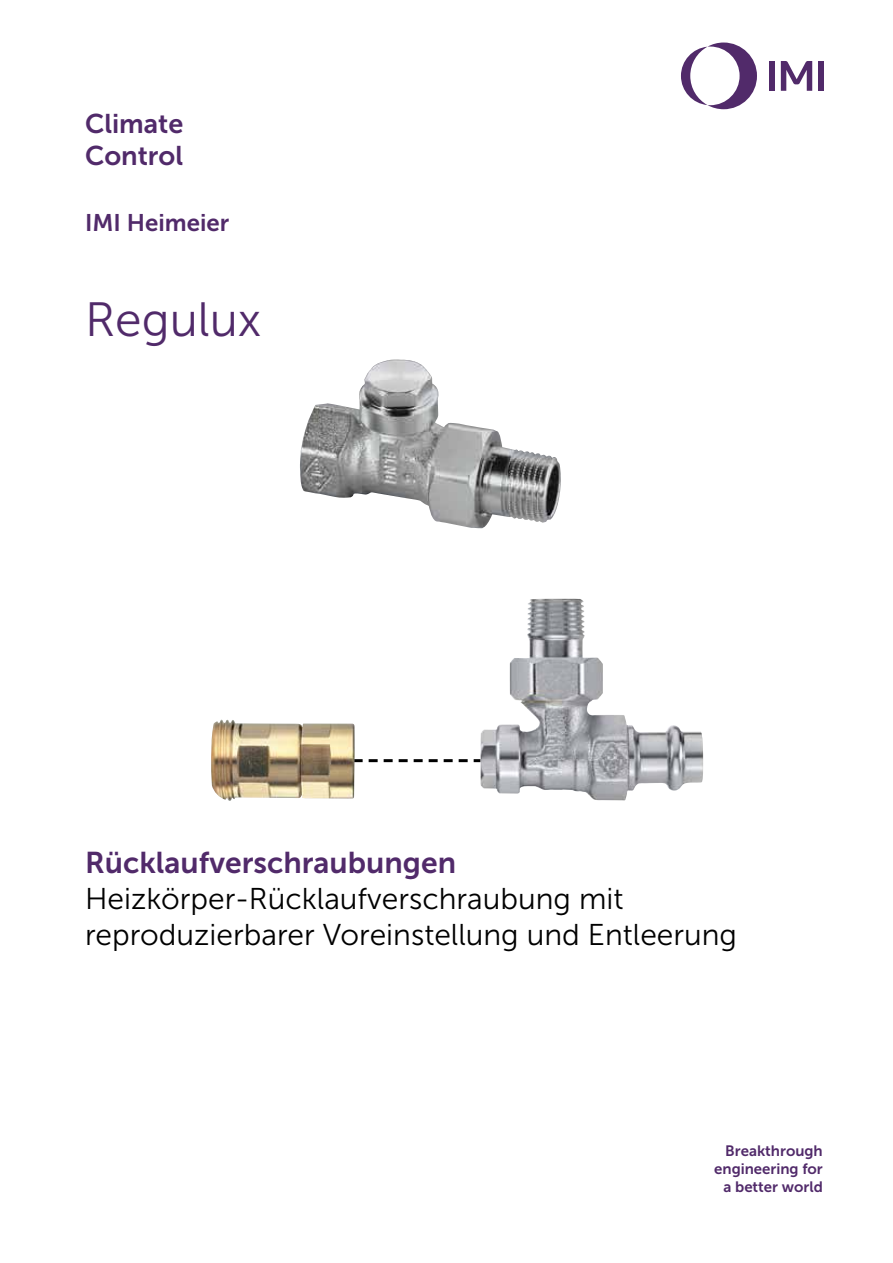
<style>
.page{position:relative;width:893px;height:1263px;background:#fff}
.page>*{position:absolute;margin:0;border:0;box-sizing:border-box;transform-origin:0 0}
.t1{font:48px "Museo Sans 300";color:#512a6a}
.t2{font:30px/36px "Museo Sans 300";color:#000}
.t3{font:30px "Museo Sans 700";color:#512a6a}
.t4{font:27px/32.4px "Museo Sans 700";color:#512a6a}
.t5{font:24px "Museo Sans 700";color:#512a6a}
.t6{font:15px/18px "Museo Sans 700";color:#512a6a;text-align:right}
</style>
<div class="page">
<svg style="left:681px;top:43px;width:76px;height:66px"></svg>
<div style="left:769px;top:61px;width:6px;height:30px;background:#512a6a"></div>
<div style="left:818px;top:61px;width:6px;height:30px;background:#512a6a"></div>
<svg style="left:781px;top:61px;width:31px;height:30px"></svg>
<svg style="left:355px;top:759px;width:125px;height:3px"></svg>
<img style="left:300px;top:359px;width:261px;height:170px">
<img style="left:480px;top:599px;width:80px;height:195px">
<img style="left:211px;top:720px;width:144px;height:81px">
<p class="t4" style="left:85px;top:107px;width:100px">Climate<br>Control</p>
<p class="t5" style="left:85px;top:210px;width:146px">IMI Heimeier</p>
<h1 class="t1" style="left:85px;top:293px;width:178px">Regulux</h1>
<p class="t3" style="left:85px;top:846px;width:372px">Rücklaufverschraubungen</p>
<p class="t2" style="left:85px;top:881px;width:653px">Heizkörper-Rücklaufverschraubung mit reproduzierbarer Voreinstellung und Entleerung</p>
<p class="t6" style="left:714px;top:1142px;width:110px">Breakthrough engineering for a better world</p>
</div>
